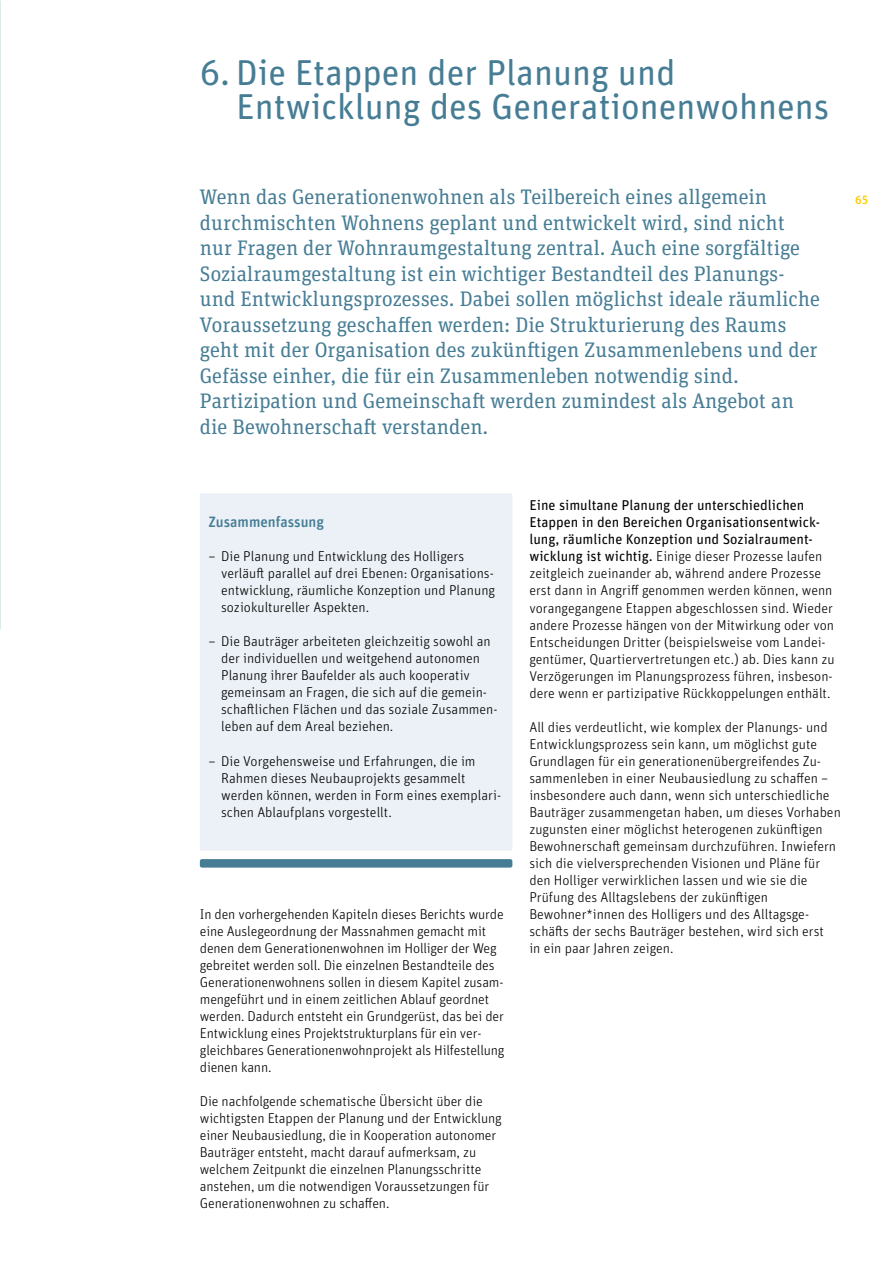
<style>
.page{position:relative;width:893px;height:1263px;background:#fff}
.page>*{position:absolute;margin:0;border:0;box-sizing:border-box;transform-origin:0 0}
.t1{font:36px/34px "Unit Rounded Pro";color:#467d95}
.t2{font:21px/25.5px "Unit Slab Pro";color:#467d95}
.t3{font:500 15px "Unit Rounded Pro";color:#467d95}
.t4{font:300 14.25px/17px "Unit Rounded Pro";color:#000}
.t5{font:500 12px "Unit Rounded Pro";color:#fc0}
.s1{font-weight:400}
</style>
<div class="page">
<div style="left:200px;top:859px;width:312px;height:9px;background:#467d95;border-radius:2px"></div>
<div style="left:200px;top:493px;width:312px;height:358px;background:#ebf1f6;border-radius:2px"></div>
<h1 class="t1" style="left:236px;top:54px;width:595px;text-indent:-36px">6. Die Etappen der Planung und<br>Entwicklung des Generationenwohnens</h1>
<p class="t2" style="left:200px;top:183px;width:621px">Wenn das Generationenwohnen als Teilbereich eines allgemein durchmischten Wohnens geplant und entwickelt wird, sind nicht nur Fragen der Wohnraumgestaltung zentral. Auch eine sorgfältige Sozialraumgestaltung ist ein wichtiger Bestandteil des Planungs&shy;und Entwicklungsprozesses. Dabei sollen möglichst ideale räumliche Voraussetzung geschaffen werden: Die Strukturierung des Raums geht mit der Organisation des zukünftigen Zusammenlebens und der Gefässe einher, die für ein Zusammenleben notwendig sind.<br>Partizipation und Gemeinschaft werden zumindest als Angebot an die Bewohnerschaft verstanden.</p>
<p class="t5" style="left:855px;top:191px;width:15px">65</p>
<p class="t3" style="left:208px;top:511px;width:117px">Zusammenfassung</p>
<p class="t4" style="left:221px;top:548px;width:276px;text-indent:-13px">– Die Planung und Entwicklung des Holligers verläuft parallel auf drei Ebenen: Organisations&shy;entwicklung, räumliche Konzeption und Planung soziokultureller Aspekten.</p>
<p class="t4" style="left:221px;top:633px;width:278px;text-indent:-13px">– Die Bauträger arbeiteten gleichzeitig sowohl an der individuellen und weitgehend autonomen Planung ihrer Baufelder als auch kooperativ gemeinsam an Fragen, die sich auf die gemein&shy;schaftlichen Flächen und das soziale Zusammen&shy;leben auf dem Areal beziehen.</p>
<p class="t4" style="left:221px;top:752px;width:282px;text-indent:-13px">– Die Vorgehensweise und Erfahrungen, die im Rahmen dieses Neubauprojekts gesammelt werden können, werden in Form eines exemplari&shy;schen Ablaufplans vorgestellt.</p>
<p class="t4" style="left:200px;top:905px;width:306px">In den vorhergehenden Kapiteln dieses Berichts wurde eine Auslegeordnung der Massnahmen gemacht mit denen dem Generationenwohnen im Holliger der Weg gebreitet werden soll. Die einzelnen Bestandteile des Generationenwohnens sollen in diesem Kapitel zusam&shy;mengeführt und in einem zeitlichen Ablauf geordnet werden. Dadurch entsteht ein Grundgerüst, das bei der Entwicklung eines Projektstrukturplans für ein ver&shy;gleichbares Generationenwohnprojekt als Hilfestellung dienen kann.</p>
<p class="t4" style="left:200px;top:1092px;width:304px">Die nachfolgende schematische Übersicht über die wichtigsten Etappen der Planung und der Entwicklung einer Neubausiedlung, die in Kooperation autonomer Bauträger entsteht, macht darauf aufmerksam, zu welchem Zeitpunkt die einzelnen Planungsschritte anstehen, um die notwendigen Voraussetzungen für Generationenwohnen zu schaffen.</p>
<p class="t4" style="left:529px;top:497px;width:307px"><span class="s1">Eine simultane Planung der unterschiedlichen Etappen in den Bereichen Organisationsentwick&shy;lung, räumliche Konzeption und Sozialraument&shy;wicklung ist wichtig.</span> Einige dieser Prozesse laufen zeitgleich zueinander ab, während andere Prozesse erst dann in Angriff genommen werden können, wenn vorangegangene Etappen abgeschlossen sind. Wieder andere Prozesse hängen von der Mitwirkung oder von Entscheidungen Dritter (beispielsweise vom Landei&shy;gentümer, Quartiervertretungen etc.) ab. Dies kann zu Verzögerungen im Planungsprozess führen, insbeson&shy;dere wenn er partizipative Rückkoppelungen enthält.</p>
<p class="t4" style="left:529px;top:718px;width:313px">All dies verdeutlicht, wie komplex der Planungs- und Entwicklungsprozess sein kann, um möglichst gute Grundlagen für ein generationenübergreifendes Zu&shy;sammenleben in einer Neubausiedlung zu schaffen – insbesondere auch dann, wenn sich unterschiedliche Bauträger zusammengetan haben, um dieses Vorhaben zugunsten einer möglichst heterogenen zukünftigen Bewohnerschaft gemeinsam durchzuführen. Inwiefern sich die vielversprechenden Visionen und Pläne für den Holliger verwirklichen lassen und wie sie die Prüfung des Alltagslebens der zukünftigen Bewohner*innen des Holligers und des Alltagsge&shy;schäfts der sechs Bauträger bestehen, wird sich erst<br>in ein paar Jahren zeigen.</p>
</div>
